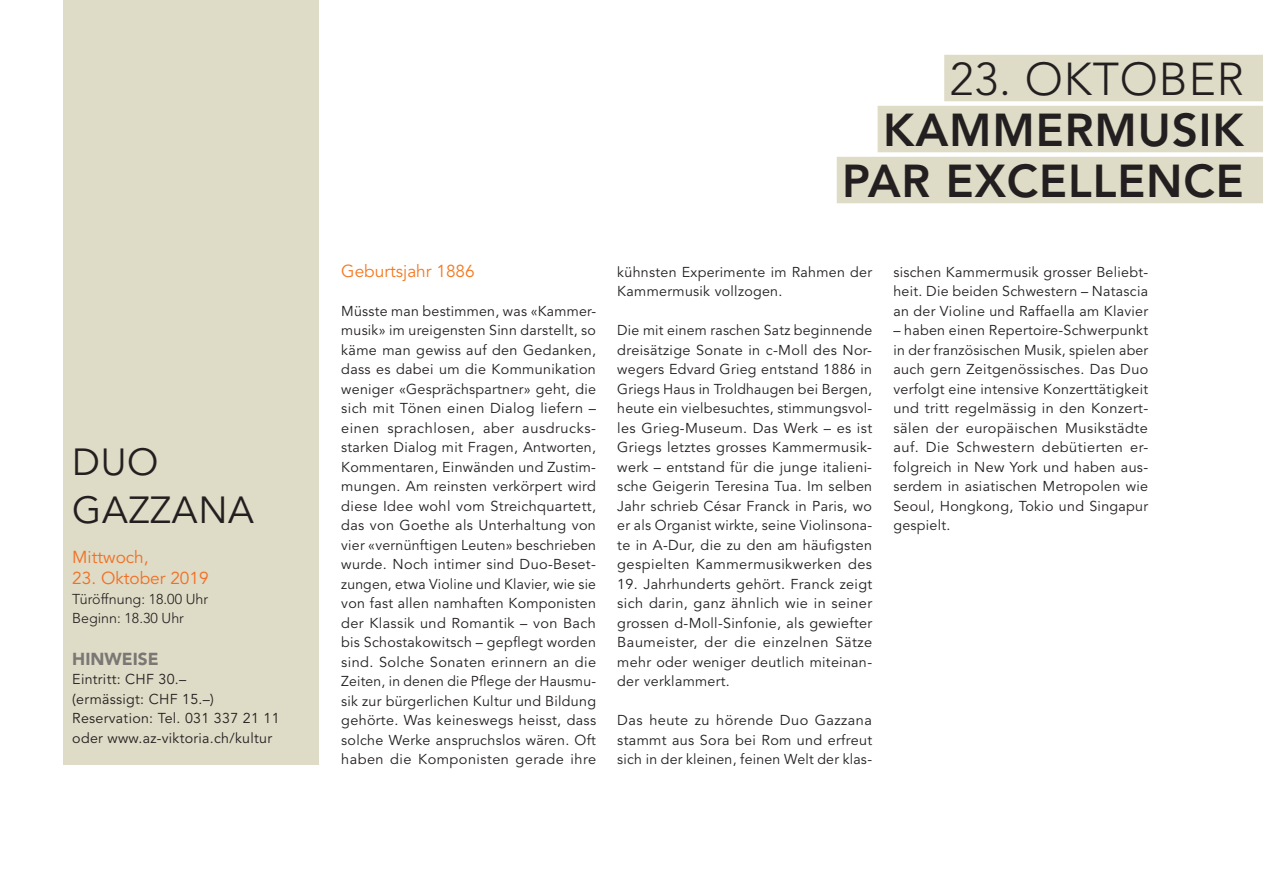
<style>
.page{position:relative;width:1263px;height:893px;background:#fff}
.page>*{position:absolute;margin:0;border:0;box-sizing:border-box;transform-origin:0 0}
._00_Haupttitel_Balke{font:800 45.75px "Avenir LT Std";letter-spacing:.02em;color:#231f20}
._00_Haupttitel_Balke-2{font:300 45.75px "Avenir LT Std";letter-spacing:.02em;color:#231f20}
._01_Hinweis_Titel_In{font:37.5px/48px "Avenir LT Std";letter-spacing:.02em;color:#231f20}
._00_Datum{font:17.25px "Avenir LT Std";color:#f36e21}
._01_Zwischentitel{font:17.25px "Avenir LT Std";color:#f47921}
._00_Titel_Versal_bei{font:900 17.25px "Avenir LT Std";color:#7b7774}
._01_LT_block{font:14.25px/19.5px "Avenir LT Std";letter-spacing:.02em;color:#231f20;text-align:justify}
._00_Titel_Versal_bei-2{font:300 14.25px "Avenir LT Std";color:#231f20}
</style>
<div class="page">
<div style="left:64px;top:0;width:255px;height:764px;background:#dedbc6"></div>
<div style="left:944px;top:55px;width:319px;height:46px;background:#dedbc6"></div>
<div style="left:878px;top:106px;width:385px;height:46px;background:#dedbc6"></div>
<div style="left:837px;top:157px;width:426px;height:46px;background:#dedbc6"></div>
<p class="_01_Hinweis_Titel_In" style="left:72px;top:439px;width:183px">DUO<br>GAZZANA</p>
<p class="_00_Datum" style="left:72px;top:547px;width:78px">Mittwoch,</p>
<p class="_00_Datum" style="left:72px;top:568px;width:138px">23. Oktober 2019</p>
<p class="_00_Titel_Versal_bei-2" style="left:72px;top:590px;width:137px">Türöffnung: 18.00 Uhr</p>
<p class="_00_Titel_Versal_bei-2" style="left:72px;top:610px;width:113px">Beginn: 18.30 Uhr</p>
<p class="_00_Titel_Versal_bei" style="left:72px;top:648px;width:88px">HINWEISE</p>
<p class="_01_LT_block" style="left:72px;top:670px;width:116px">Eintritt: CHF 30.–</p>
<p class="_01_LT_block" style="left:72px;top:690px;width:143px">(ermässigt: CHF 15.–)</p>
<p class="_01_LT_block" style="left:72px;top:709px;width:209px">Reservation: Tel. 031 337 21 11</p>
<p class="_01_LT_block" style="left:72px;top:729px;width:201px">oder www.az-viktoria.ch/kultur</p>
<p class="_00_Haupttitel_Balke-2" style="left:950px;top:53px;width:296px">23. OKTOBER</p>
<p class="_00_Haupttitel_Balke" style="left:883px;top:103px;width:362px">KAMMERMUSIK</p>
<p class="_00_Haupttitel_Balke" style="left:842px;top:154px;width:403px">PAR EXCELLENCE</p>
<p class="_01_Zwischentitel" style="left:341px;top:261px;width:135px">Geburtsjahr 1886</p>
<p class="_01_LT_block" style="left:341px;top:301px;width:256px">Müsste man bestimmen, was «Kammer&shy;musik» im ureigensten Sinn darstellt, so käme man gewiss auf den Gedanken, dass es dabei um die Kommunikation weniger «Gesprächspartner» geht, die sich mit Tönen einen Dialog liefern – einen sprachlosen, aber ausdrucks&shy;starken Dialog mit Fragen, Antworten, Kommentaren, Einwänden und Zustim&shy;mungen. Am reinsten verkörpert wird diese Idee wohl vom Streichquartett, das von Goethe als Unterhaltung von vier «vernünftigen Leuten» beschrieben wurde. Noch intimer sind Duo-Beset&shy;zungen, etwa Violine und Klavier, wie sie von fast allen namhaften Komponisten der Klassik und Romantik – von Bach bis Schostakowitsch – gepflegt worden sind. Solche Sonaten erinnern an die Zeiten, in denen die Pflege der Hausmu&shy;sik zur bürgerlichen Kultur und Bildung gehörte. Was keineswegs heisst, dass solche Werke anspruchslos wären. Oft haben die Komponisten gerade ihre</p>
<p class="_01_LT_block" style="left:617px;top:262px;width:256px">kühnsten Experimente im Rahmen der<br>Kammermusik vollzogen.</p>
<p class="_01_LT_block" style="left:617px;top:321px;width:256px">Die mit einem raschen Satz beginnende dreisätzige Sonate in c-Moll des Nor&shy;wegers Edvard Grieg entstand 1886 in Griegs Haus in Troldhaugen bei Bergen, heute ein vielbesuchtes, stimmungsvol&shy;les Grieg-Museum. Das Werk – es ist Griegs letztes grosses Kammermusik&shy;werk – entstand für die junge italieni&shy;sche Geigerin Teresina Tua. Im selben Jahr schrieb César Franck in Paris, wo er als Organist wirkte, seine Violinsona&shy;te in A-Dur, die zu den am häufigsten gespielten Kammermusikwerken des</p>
<p class="_01_LT_block" style="left:617px;top:574px;width:256px">19. Jahrhunderts gehört. Franck zeigt sich darin, ganz ähnlich wie in seiner grossen d-Moll-Sinfonie, als gewiefter Baumeister, der die einzelnen Sätze mehr oder weniger deutlich miteinan&shy;der verklammert.</p>
<p class="_01_LT_block" style="left:617px;top:711px;width:256px">Das heute zu hörende Duo Gazzana stammt aus Sora bei Rom und erfreut sich in der kleinen, feinen Welt der klas-</p>
<p class="_01_LT_block" style="left:893px;top:262px;width:256px">sischen Kammermusik grosser Beliebt&shy;heit. Die beiden Schwestern – Natascia an der Violine und Raffaella am Klavier</p>
<p class="_01_LT_block" style="left:893px;top:321px;width:256px">– haben einen Repertoire-Schwerpunkt in der französischen Musik, spielen aber auch gern Zeitgenössisches. Das Duo verfolgt eine intensive Konzerttätigkeit und tritt regelmässig in den Konzert&shy;sälen der europäischen Musikstädte auf. Die Schwestern debütierten er&shy;folgreich in New York und haben aus&shy;serdem in asiatischen Metropolen wie Seoul, Hongkong, Tokio und Singapur gespielt.</p>
</div>
